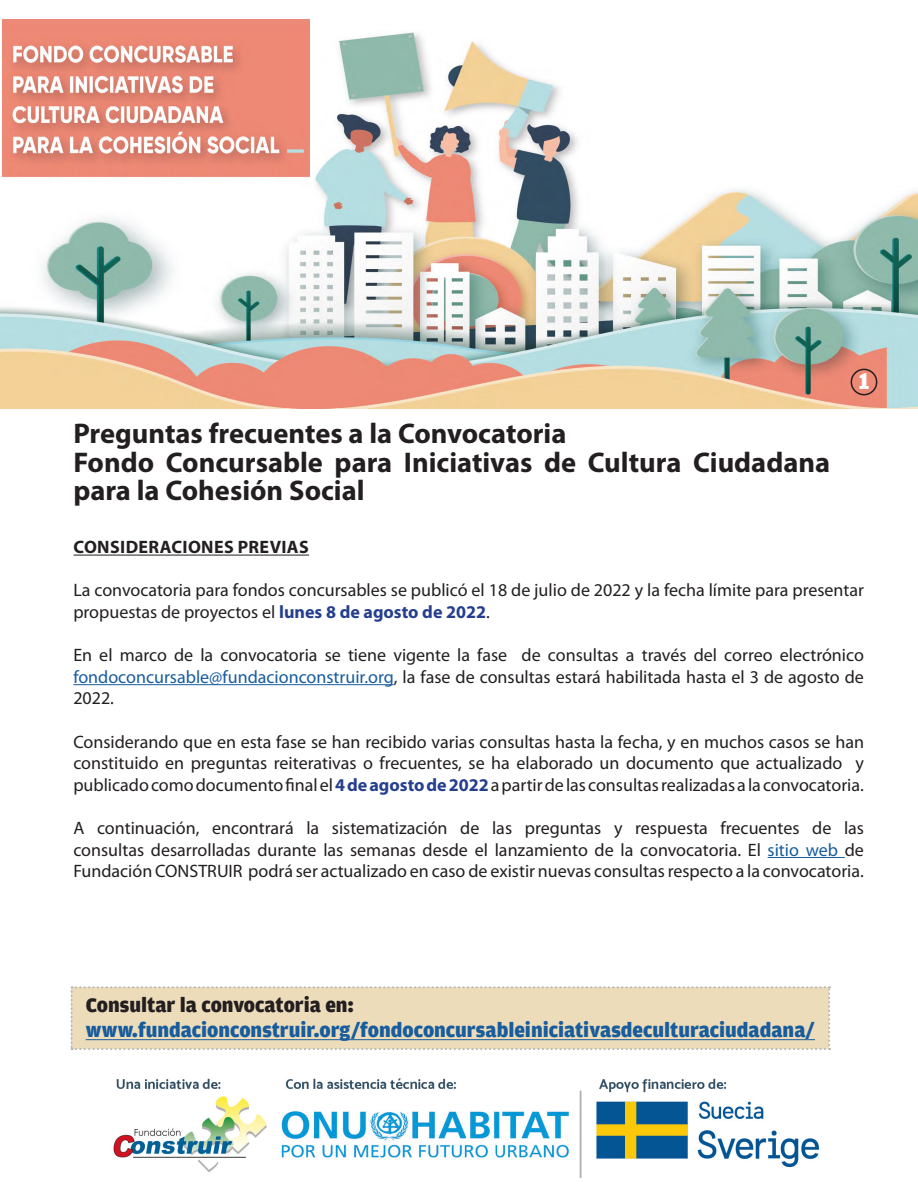
<style>
.page{position:relative;width:918px;height:1188px;background:#fff}
.page>*{position:absolute;margin:0;border:0;box-sizing:border-box;transform-origin:0 0}
.t1{font:700 28.5px/28.5px "Myriad Pro";color:#231f20}
.t2{font:900 24px "Amplitude";color:#fff}
.t3{font:900 21px "Amplitude";color:#175d9e}
.t4{font:900 21px "Amplitude";color:#231f20}
.t5{font:18px/21.6px "Myriad Pro";color:#231f20;text-align:justify}
.t6{font:700 18px "Myriad Pro";letter-spacing:.02em;color:#231f20}
.s1{font-weight:700;color:#253f8e}
.s2{color:#175d9e}
</style>
<div class="page">
<img style="left:70px;top:1046px;width:761px;height:132px">
<img style="left:0;top:19px;width:918px;height:389px">
<div style="left:851px;top:369px;width:26px;height:26px;border:2px solid #231f20;border-radius:50%"></div>
<img style="left:2px;top:20px;width:308px;height:164px">
<svg style="left:71px;top:986px;width:759px;height:64px;background:#ebdbbb"></svg>
<hr style="left:86px;top:1039px;width:729px;height:1px;background:#175d9e">
<hr style="left:74px;top:555px;width:235px;height:1px;background:#231f20">
<hr style="left:73px;top:684px;width:321px;height:1px;background:#175d9e">
<hr style="left:768px;top:857px;width:77px;height:1px;background:#175d9e">
<p class="t1" style="left:73px;top:420px;width:495px">Preguntas frecuentes a la Convocatoria</p>
<p class="t1" style="left:73px;top:448px;width:758px">Fondo Concursable para Iniciativas de Cultura Ciudadana para la Cohesión Social</p>
<h2 class="t2" style="left:859px;top:367px;width:12px">1</h2>
<p class="t6" style="left:74px;top:537px;width:237px">CONSIDERACIONES PREVIAS</p>
<p class="t5" style="left:73px;top:580px;width:792px">La convocatoria para fondos concursables se publicó el 18 de julio de 2022 y la fecha límite para presentar propuestas de proyectos el <span class="s1">lunes 8 de agosto de 2022</span>.</p>
<p class="t5" style="left:73px;top:645px;width:792px">En el marco de la convocatoria se tiene vigente la fase de consultas a través del correo electrónico <span class="s2">fondoconcursable@fundacionconstruir.org</span>, la fase de consultas estará habilitada hasta el 3 de agosto de 2022.</p>
<p class="t5" style="left:73px;top:731px;width:792px">Considerando que en esta fase se han recibido varias consultas hasta la fecha, y en muchos casos se han constituido en preguntas reiterativas o frecuentes, se ha elaborado un documento que actualizado y publicado como documento final el <span class="s1">4 de agosto de 2022</span> a partir de las consultas realizadas a la convocatoria.</p>
<p class="t5" style="left:73px;top:818px;width:792px">A continuación, encontrará la sistematización de las preguntas y respuesta frecuentes de las consultas desarrolladas durante las semanas desde el lanzamiento de la convocatoria. El <span class="s2">sitio web</span> de Fundación CONSTRUIR podrá ser actualizado en caso de existir nuevas consultas respecto a la convocatoria.</p>
<p class="t4" style="left:86px;top:993px;width:270px">Consultar la convocatoria en:</p>
<p class="t3" style="left:86px;top:1018px;width:731px">www.fundacionconstruir.org/fondoconcursableiniciativasdeculturaciudadana/</p>
</div>
